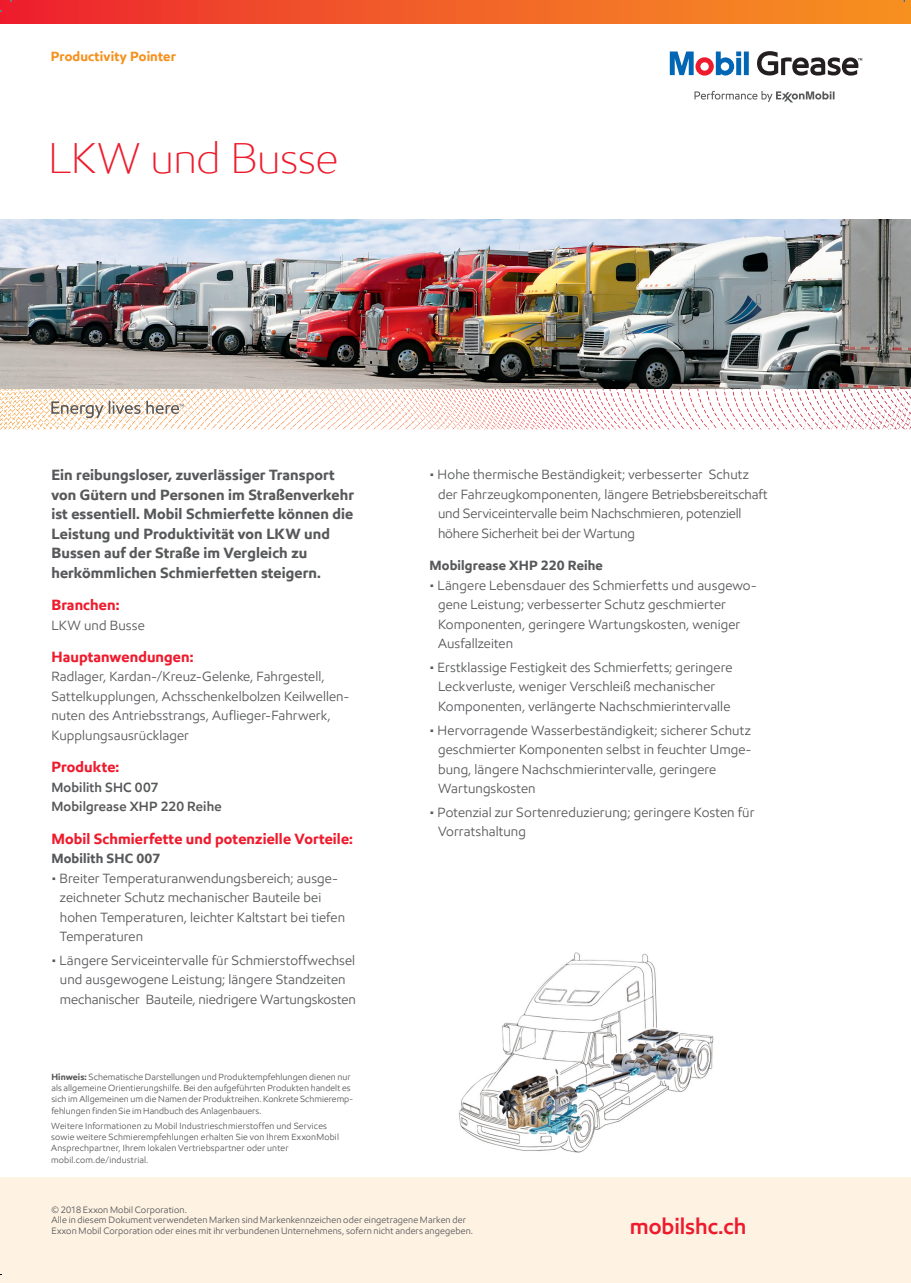
<style>
.page{position:relative;width:911px;height:1283px;background:#fff}
.page>*{position:absolute;margin:0;border:0;box-sizing:border-box;transform-origin:0 0}
.t1{font:300 43.5px "E Mprint";letter-spacing:-.01em;color:#ee1b2d}
.t2{font:600 22.5px "E Mprint";color:#ee1b2d}
.t3{font:700 15px/19.5px "E Mprint";letter-spacing:.005em;color:#57585a}
.t4{font:700 15px "E Mprint";letter-spacing:.01em;color:#ee1b2d}
.t5{font:13.5px/19.5px "E Mprint";letter-spacing:.01em;color:#57585a}
.t6{font:600 13.5px/19.5px "E Mprint";letter-spacing:.01em;color:#57585a}
.t7{font:700 13.5px "E Mprint";letter-spacing:.01em;color:#57585a}
.t8{font:700 13.5px "E Mprint";letter-spacing:.01em;color:#f6911e}
.t9{font:9.3px/10.8px "E Mprint";letter-spacing:.01em;color:#57585a}
.t10{font:9px/11.2px "E Mprint";letter-spacing:.015em;color:#57585a}
.s1{font-weight:700}
</style>
<div class="page">
<svg style="left:177px;top:389px;width:731px;height:4px"></svg>
<div style="left:0;top:0;width:911px;height:24px;background:linear-gradient(to right,#ed262f,#f69721)"></div>
<svg style="left:670px;top:51px;width:79px;height:25px"></svg>
<svg style="left:757px;top:51px;width:105px;height:25px"></svg>
<svg style="left:694px;top:91px;width:140px;height:11px"></svg>
<svg style="left:51px;top:400px;width:133px;height:18px"></svg>
<div style="left:0;top:1176px;width:911px;height:106px;background:#fef2e3"></div>
<img style="left:0;top:220px;width:911px;height:169px">
<img style="left:445px;top:952px;width:310px;height:225px">
<svg style="left:449px;top:0;width:17px;height:1px"></svg>
<p class="t8" style="left:51px;top:48px;width:127px">Productivity Pointer</p>
<h1 class="t1" style="left:48px;top:131px;width:291px">LKW und Busse</h1>
<p class="t3" style="left:51px;top:465px;width:304px">Ein reibungsloser, zuverlässiger Transport von Gütern und Personen im Straßenverkehr ist essentiell. Mobil Schmierfette können die Leistung und Produktivität von LKW und Bussen auf der Straße im Vergleich zu herkömmlichen Schmierfetten steigern.</p>
<p class="t4" style="left:51px;top:595px;width:70px">Branchen:</p>
<p class="t5" style="left:51px;top:615px;width:95px">LKW und Busse</p>
<p class="t4" style="left:51px;top:647px;width:144px">Hauptanwendungen:</p>
<p class="t5" style="left:51px;top:667px;width:299px">Radlager, Kardan-/Kreuz-Gelenke, Fahrgestell, Sattelkupplungen, Achsschenkelbolzen Keilwellen&shy;nuten des Antriebsstrangs, Auflieger-Fahrwerk, Kupplungsausrücklager</p>
<p class="t4" style="left:51px;top:757px;width:69px">Produkte:</p>
<p class="t6" style="left:51px;top:777px;width:172px">Mobilith SHC 007<br>Mobilgrease XHP 220 Reihe</p>
<p class="t4" style="left:51px;top:829px;width:303px">Mobil Schmierfette und potenzielle Vorteile:</p>
<p class="t7" style="left:51px;top:850px;width:110px">Mobilith SHC 007</p>
<p class="t5" style="left:60px;top:868px;width:287px;text-indent:-9px">• Breiter Temperaturanwendungsbereich; ausge&shy;zeichneter Schutz mechanischer Bauteile bei hohen Temperaturen, leichter Kaltstart bei tiefen Temperaturen</p>
<p class="t5" style="left:60px;top:950px;width:298px;text-indent:-9px">• Längere Serviceintervalle für Schmierstoffwechsel und ausgewogene Leistung; längere Standzeiten mechanischer Bauteile, niedrigere Wartungskosten</p>
<p class="t10" style="left:51px;top:1071px;width:303px"><span class="s1">Hinweis:</span> Schematische Darstellungen und Produktempfehlungen dienen nur als allgemeine Orientierungshilfe. Bei den aufgeführten Produkten handelt es sich im Allgemeinen um die Namen der Produktreihen. Konkrete Schmieremp&shy;fehlungen finden Sie im Handbuch des Anlagenbauers.</p>
<p class="t10" style="left:51px;top:1120px;width:289px">Weitere Informationen zu Mobil Industrieschmierstoffen und Services sowie weitere Schmierempfehlungen erhalten Sie von Ihrem ExxonMobil Ansprechpartner, Ihrem lokalen Vertriebspartner oder unter mobil.com.de/industrial.</p>
<p class="t5" style="left:438px;top:464px;width:331px;text-indent:-9px">• Hohe thermische Beständigkeit; verbesserter Schutz der Fahrzeugkomponenten, längere Betriebsbereitschaft und Serviceintervalle beim Nachschmieren, potenziell höhere Sicherheit bei der Wartung</p>
<p class="t7" style="left:429px;top:557px;width:175px">Mobilgrease XHP 220 Reihe</p>
<p class="t5" style="left:438px;top:575px;width:320px;text-indent:-9px">• Längere Lebensdauer des Schmierfetts und ausgewo&shy;gene Leistung; verbesserter Schutz geschmierter Komponenten, geringere Wartungskosten, weniger Ausfallzeiten</p>
<p class="t5" style="left:438px;top:657px;width:296px;text-indent:-9px">• Erstklassige Festigkeit des Schmierfetts; geringere<br>Leckverluste, weniger Verschleiß mechanischer<br>Komponenten, verlängerte Nachschmierintervalle</p>
<p class="t5" style="left:438px;top:720px;width:315px;text-indent:-9px">• Hervorragende Wasserbeständigkeit; sicherer Schutz geschmierter Komponenten selbst in feuchter Umge&shy;bung, längere Nachschmierintervalle, geringere Wartungskosten</p>
<p class="t5" style="left:438px;top:802px;width:318px;text-indent:-9px">• Potenzial zur Sortenreduzierung; geringere Kosten für<br>Vorratshaltung</p>
<p class="t9" style="left:52px;top:1203px;width:423px">© 2018 Exxon Mobil Corporation.<br>Alle in diesem Dokument verwendeten Marken sind Markenkennzeichen oder eingetragene Marken der<br>Exxon Mobil Corporation oder eines mit ihr verbundenen Unternehmens, sofern nicht anders angegeben.</p>
<h2 class="t2" style="left:630px;top:1212px;width:118px">mobilshc.ch</h2>
</div>
